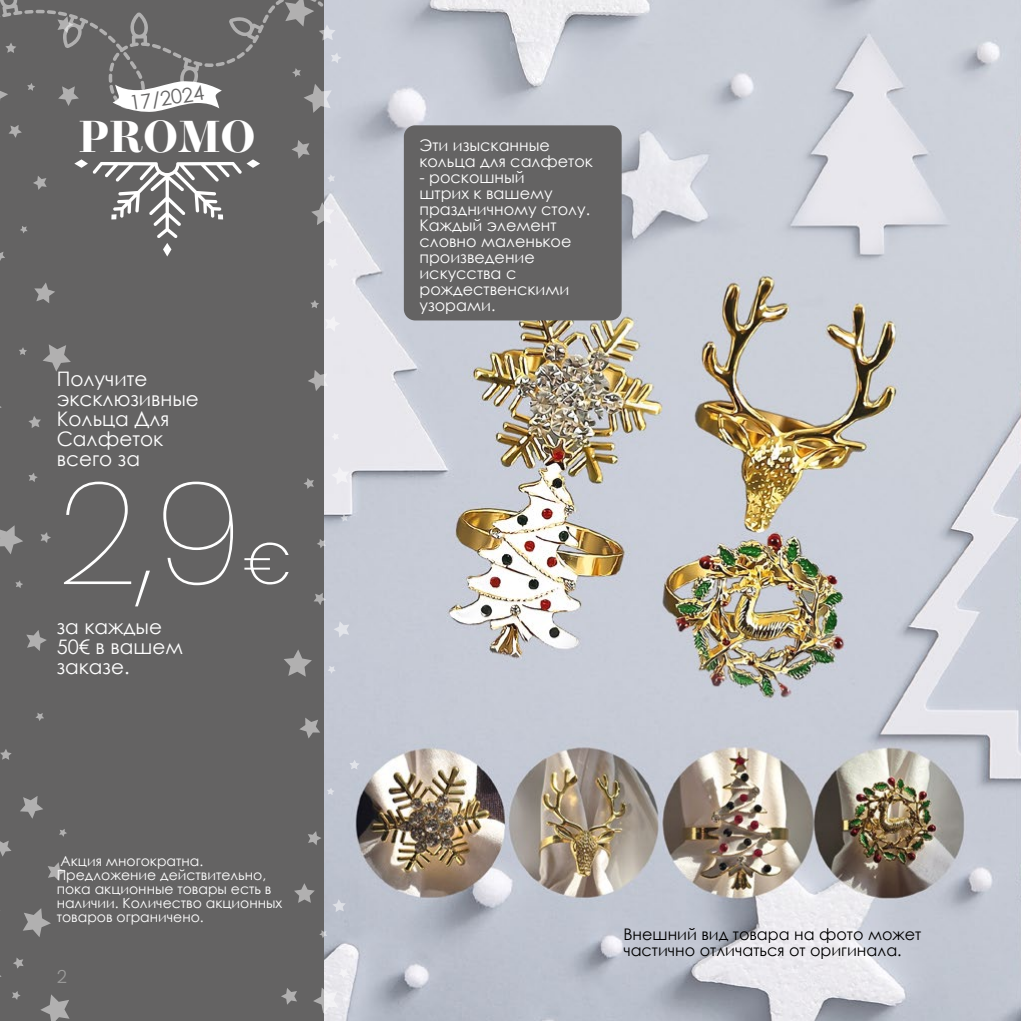
<style>
.page{position:relative;width:1021px;height:1021px;background:#fff}
.page>*{position:absolute;margin:0;border:0;box-sizing:border-box;transform-origin:0 0}
.t1{font:100 144px "Poppins";color:#fff}
.t2{font:200 58.6px "Poppins";color:#fff}
.t3{font:700 44.6px "Operetta 12";letter-spacing:.005em;color:#fff}
.t4{font:20px/20px "Century Gothic";color:#fff}
.t5{font:20px "Century Gothic";color:#646363}
.t6{font:300 18px "Poppins";color:#9d9d9c}
.t7{font:16px/16px "Century Gothic";color:#fff}
.t8{font:16px/16px "Century Gothic";color:#000}
.t9{font:14px/14px "Century Gothic";color:#fff}
</style>
<div class="page">
<img style="left:323px;top:0;width:697px;height:1020px">
<div style="left:0;top:0;width:323px;height:1020px;background:#646363"></div>
<svg style="left:20px;top:796px;width:23px;height:22px"></svg>
<svg style="left:26px;top:630px;width:21px;height:21px"></svg>
<svg style="left:35px;top:713px;width:9px;height:8px"></svg>
<svg style="left:15px;top:580px;width:8px;height:8px"></svg>
<svg style="left:59px;top:829px;width:8px;height:7px"></svg>
<svg style="left:40px;top:994px;width:30px;height:26px"></svg>
<svg style="left:0;top:525px;width:23px;height:29px"></svg>
<svg style="left:48px;top:862px;width:18px;height:19px"></svg>
<svg style="left:43px;top:344px;width:28px;height:27px"></svg>
<svg style="left:0;top:749px;width:12px;height:11px"></svg>
<svg style="left:0;top:252px;width:5px;height:9px"></svg>
<svg style="left:33px;top:176px;width:14px;height:14px"></svg>
<svg style="left:0;top:841px;width:12px;height:15px"></svg>
<svg style="left:28px;top:473px;width:10px;height:9px"></svg>
<svg style="left:41px;top:532px;width:10px;height:11px"></svg>
<svg style="left:28px;top:416px;width:13px;height:12px"></svg>
<svg style="left:19px;top:347px;width:8px;height:8px"></svg>
<svg style="left:34px;top:282px;width:21px;height:21px"></svg>
<svg style="left:9px;top:125px;width:13px;height:13px"></svg>
<svg style="left:13px;top:957px;width:11px;height:11px"></svg>
<svg style="left:12px;top:991px;width:9px;height:8px"></svg>
<svg style="left:20px;top:226px;width:8px;height:7px"></svg>
<svg style="left:23px;top:908px;width:28px;height:29px"></svg>
<svg style="left:311px;top:202px;width:23px;height:23px"></svg>
<svg style="left:308px;top:370px;width:20px;height:21px"></svg>
<svg style="left:310px;top:300px;width:9px;height:8px"></svg>
<svg style="left:325px;top:316px;width:15px;height:16px"></svg>
<svg style="left:331px;top:433px;width:8px;height:7px"></svg>
<svg style="left:327px;top:174px;width:8px;height:8px"></svg>
<svg style="left:281px;top:988px;width:16px;height:16px"></svg>
<svg style="left:333px;top:621px;width:16px;height:16px"></svg>
<svg style="left:331px;top:466px;width:18px;height:19px"></svg>
<svg style="left:292px;top:140px;width:18px;height:19px"></svg>
<svg style="left:284px;top:649px;width:28px;height:27px"></svg>
<svg style="left:327px;top:258px;width:11px;height:11px"></svg>
<svg style="left:349px;top:759px;width:11px;height:10px"></svg>
<svg style="left:308px;top:831px;width:13px;height:14px"></svg>
<svg style="left:294px;top:883px;width:21px;height:19px"></svg>
<svg style="left:317px;top:539px;width:9px;height:9px"></svg>
<svg style="left:304px;top:478px;width:10px;height:11px"></svg>
<svg style="left:340px;top:514px;width:8px;height:8px"></svg>
<svg style="left:314px;top:592px;width:12px;height:13px"></svg>
<svg style="left:338px;top:967px;width:11px;height:11px"></svg>
<svg style="left:327px;top:665px;width:9px;height:9px"></svg>
<svg style="left:319px;top:930px;width:8px;height:8px"></svg>
<svg style="left:299px;top:718px;width:21px;height:20px"></svg>
<svg style="left:332px;top:899px;width:14px;height:13px"></svg>
<svg style="left:313px;top:987px;width:25px;height:26px"></svg>
<svg style="left:327px;top:787px;width:7px;height:8px"></svg>
<div style="left:404px;top:125px;width:217px;height:195px;background:#646363;border-radius:11px"></div>
<svg style="left:74px;top:159px;width:186px;height:97px"></svg>
<svg style="left:0;top:0;width:341px;height:113px"></svg>
<p class="t5" style="left:128px;top:89px;width:77px;rotate:-8deg">17/2024</p>
<h3 class="t3" style="left:79px;top:110px;width:178px">PROMO</h3>
<p class="t4" style="left:57px;top:368px;width:144px">Получите эксклюзивные<br>Кольца Для<br>Салфеток всего за</p>
<h1 class="t1" style="left:57px;top:450px;width:188px">2,9</h1>
<p class="t4" style="left:57px;top:617px;width:128px">за каждые<br>50€ в вашем заказе.</p>
<h2 class="t2" style="left:243px;top:529px;width:50px">€</h2>
<p class="t9" style="left:57px;top:854px;width:227px">Акция многократна.<br>Предложение действительно, пока акционные товары есть в наличии. Количество акционных товаров ограничено.</p>
<p class="t6" style="left:57px;top:966px;width:12px">2</p>
<p class="t7" style="left:419px;top:137px;width:175px">Эти изысканные кольца для салфеток</p>
<p class="t7" style="left:419px;top:169px;width:172px">- роскошный<br>штрих к вашему праздничному столу.<br>Каждый элемент словно маленькое произведение искусства с рождественскими узорами.</p>
<p class="t8" style="left:623px;top:926px;width:299px">Внешний вид товара на фото может частично отличаться от оригинала.</p>
</div>
